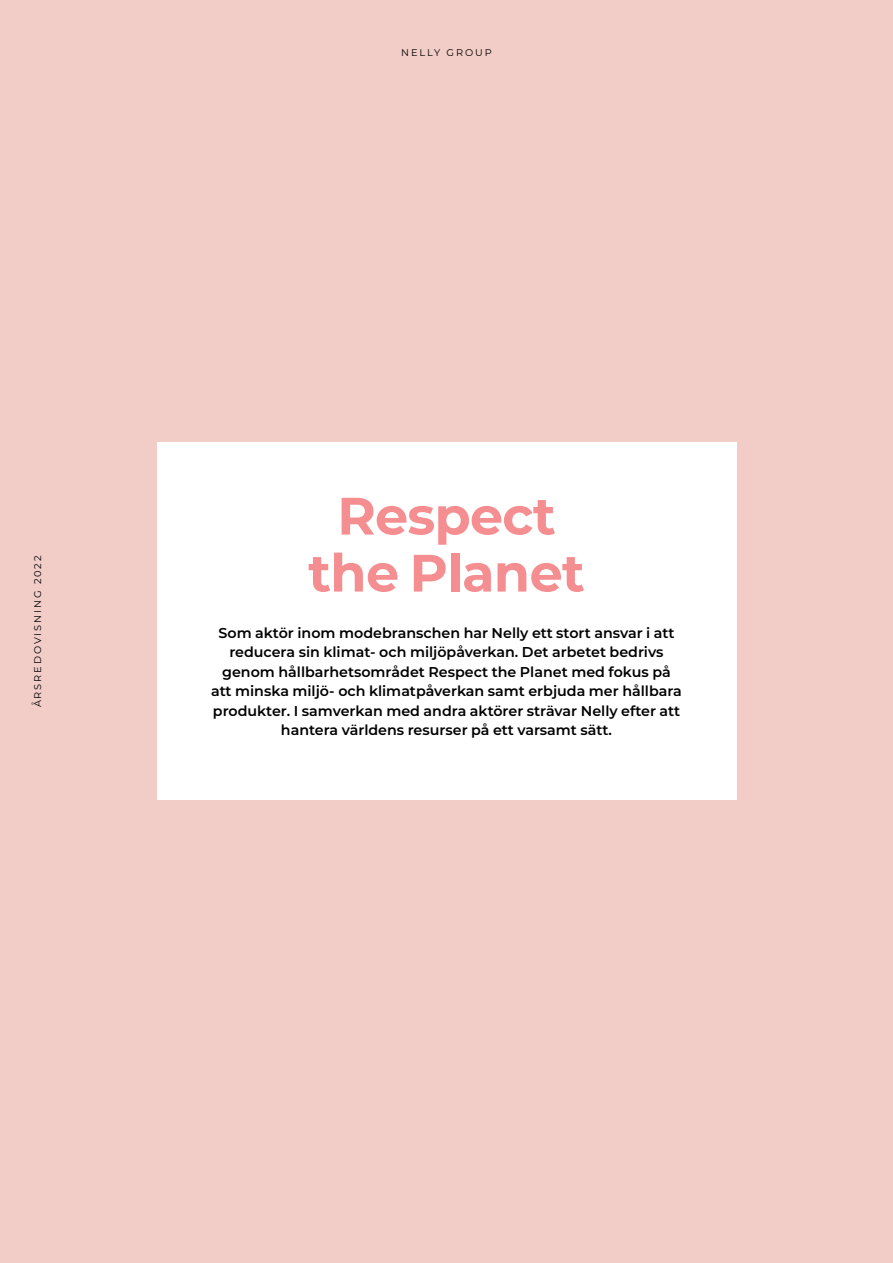
<style>
.page{position:relative;width:893px;height:1263px;background:#f2ccc7}
.page>*{position:absolute;margin:0;border:0;box-sizing:border-box;transform-origin:0 0}
.t1{font:700 52.5px/57px "Montserrat";letter-spacing:-.015em;color:#f58e90;text-align:center}
.t2{font:600 14.25px/19.5px "Montserrat";color:#000;text-align:center}
.t3{font:9.75px "Montserrat";letter-spacing:.2em;color:#000}
</style>
<div class="page">
<div style="left:157px;top:442px;width:579px;height:358px;background:#fff"></div>
<p class="t3" style="left:401px;top:46px;width:92px">NELLY GROUP</p>
<p class="t3" style="left:31px;top:707px;width:153px;rotate:-90deg">ÅRSREDOVISNING 2022</p>
<h1 class="t1" style="left:308px;top:485px;width:278px">Respect the Planet</h1>
<p class="t2" style="left:211px;top:622px;width:472px">Som aktör inom modebranschen har Nelly ett stort ansvar i att reducera sin klimat- och miljöpåverkan. Det arbetet bedrivs genom hållbarhetsområdet Respect the Planet med fokus på att minska miljö- och klimatpåverkan samt erbjuda mer hållbara produkter. I samverkan med andra aktörer strävar Nelly efter att hantera världens resurser på ett varsamt sätt.</p>
</div>
